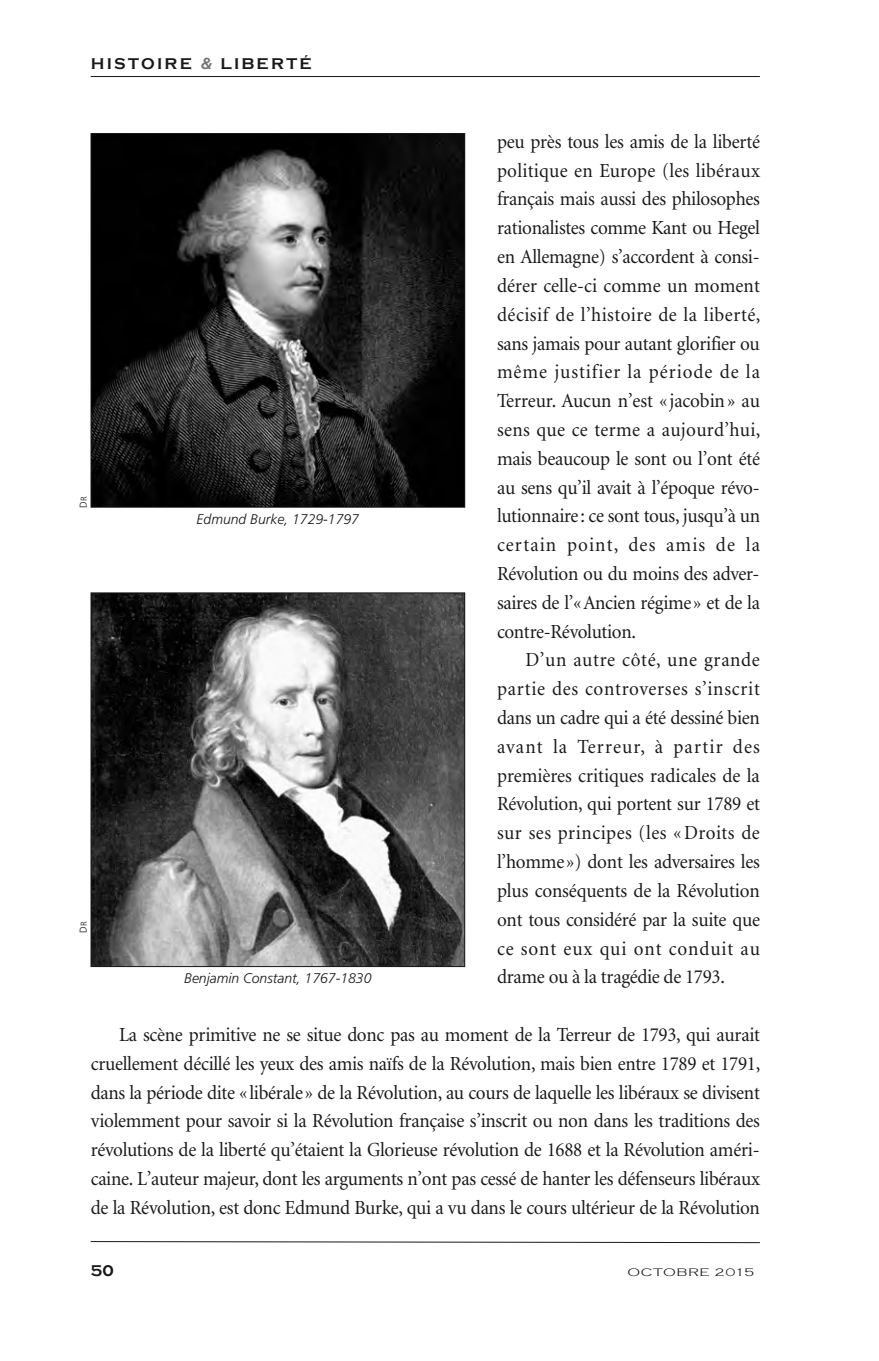
<style>
.page{position:relative;width:879px;height:1361px;background:#fff}
.page>*{position:absolute;margin:0;border:0;box-sizing:border-box;transform-origin:0 0}
.t1{font:20px/28.8px "Minion";letter-spacing:-.015em;color:#191919;text-align:justify;scale:.95 1}
.t2{font:700 16px "Copperplate Gothic";letter-spacing:.14em;color:#191919}
.t3{font:italic 300 14px "Frutiger";color:#191919}
.t4{font:300 11.2px "Copperplate Gothic";letter-spacing:.05em;color:#191919;scale:1.25 1}
.t5{font:300 10px "Frutiger";color:#191919}
.s1{font-family:"Frutiger";font-style:italic;color:#757575}
.s2{font-size:8.4px}
</style>
<div class="page">
<hr style="left:91px;top:76px;width:669px;height:1px;background:#191919">
<svg style="left:90px;top:1241px;width:552px;height:1px"></svg>
<img style="left:93px;top:135px;width:370px;height:370px">
<div style="left:91px;top:133px;width:374px;height:374px;border:1px solid #191919"></div>
<img style="left:93px;top:594px;width:370px;height:371px">
<div style="left:91px;top:592px;width:374px;height:375px;border:1px solid #191919"></div>
<p class="t2" style="left:91px;top:55px;width:222px">HISTOIRE <span class="s1">&amp;</span> LIBERTÉ</p>
<p class="t1" style="left:497px;top:129px;width:279px">peu près tous les amis de la liberté politique en Europe (les libéraux français mais aussi des philosophes rationalistes comme Kant ou Hegel en Allemagne) s’accordent à consi&shy;dérer celle-ci comme un moment décisif de l’histoire de la liberté, sans jamais pour autant glorifier ou même justifier la période de la Terreur. Aucun n’est «jacobin» au sens que ce terme a aujourd’hui, mais beaucoup le sont ou l’ont été au sens qu’il avait à l’époque révo&shy;lutionnaire: ce sont tous, jusqu’à un certain point, des amis de la Révolution ou du moins des adver&shy;saires de l’«Ancien régime» et de la contre-Révolution.</p>
<p class="t1" style="left:497px;top:647px;width:278px;text-indent:28px">D’un autre côté, une grande partie des controverses s’inscrit dans un cadre qui a été dessiné bien avant la Terreur, à partir des premières critiques radicales de la Révolution, qui portent sur 1789 et sur ses principes (les «Droits de l’homme») dont les adversaires les plus conséquents de la Révolution ont tous considéré par la suite que ce sont eux qui ont conduit au drame ou à la tragédie de 1793.</p>
<p class="t1" style="left:91px;top:1022px;width:706px;text-indent:28px">La scène primitive ne se situe donc pas au moment de la Terreur de 1793, qui aurait cruellement décillé les yeux des amis naïfs de la Révolution, mais bien entre 1789 et 1791, dans la période dite «libérale» de la Révolution, au cours de laquelle les libéraux se divisent violemment pour savoir si la Révolution française s’inscrit ou non dans les traditions des révolutions de la liberté qu’étaient la Glorieuse révolution de 1688 et la Révolution améri&shy;caine. L’auteur majeur, dont les arguments n’ont pas cessé de hanter les défenseurs libéraux de la Révolution, est donc Edmund Burke, qui a vu dans le cours ultérieur de la Révolution</p>
<p class="t5" style="left:79px;top:507px;width:13px;rotate:-90deg">D<span class="s2">R</span></p>
<p class="t3" style="left:197px;top:513px;width:164px">Edmund Burke, 1729-1797</p>
<p class="t5" style="left:79px;top:933px;width:13px;rotate:-90deg">D<span class="s2">R</span></p>
<p class="t3" style="left:184px;top:972px;width:189px">Benjamin Constant, 1767-1830</p>
<p class="t2" style="left:91px;top:1262px;width:25px">50</p>
<p class="t4" style="left:627px;top:1266px;width:103px">OCTOBRE 2015</p>
</div>
